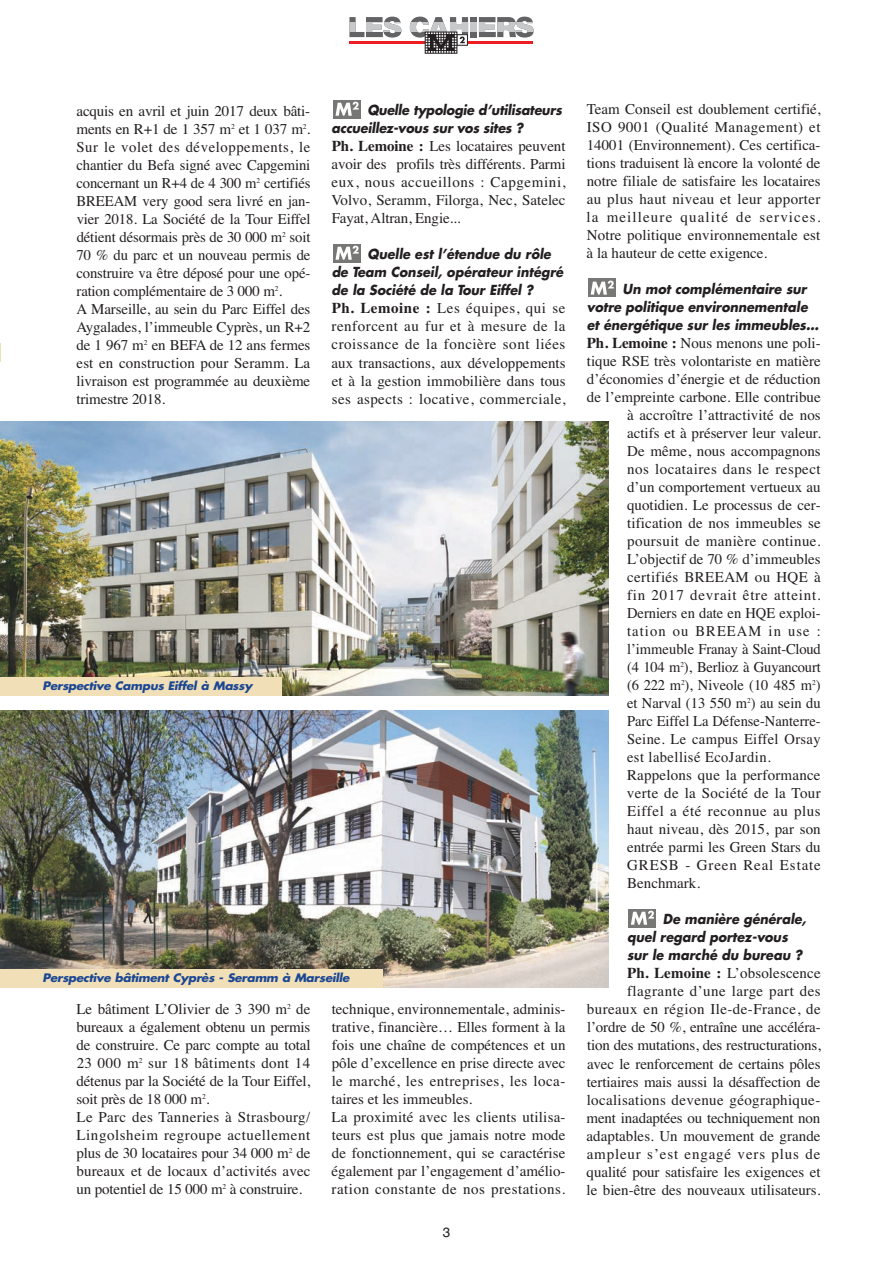
<style>
.page{position:relative;width:893px;height:1263px;background:#fff}
.page>*{position:absolute;margin:0;border:0;box-sizing:border-box;transform-origin:0 0}
.t1{font:15px/18px "Times";color:#231f20;text-align:justify}
.t2{font:15px "Times";letter-spacing:.025em;color:#231f20}
.t3{font:15px "Times";letter-spacing:.03em;color:#231f20}
.t4{font:15px "Times";letter-spacing:.05em;color:#231f20}
.t5{font:15px "Times";letter-spacing:.04em;color:#231f20}
.t6{font:15px "Times";letter-spacing:.055em;color:#231f20}
.t7{font:15px "Times";letter-spacing:.075em;color:#231f20}
.t8{font:italic 700 13.5px/18px "Futura";color:#231f20;scale:.94 1}
.t9{font:13.5px "Helvetica";color:#231f20}
.t10{font:italic 700 11.4px "Futura";letter-spacing:-.02em;color:#1a4694;scale:1.05 1}
.s1{font-weight:700}
.s2{font-family:"Koz Go Pr 6 N";font-weight:300}
</style>
<div class="page">
<div style="left:588px;top:279px;width:28px;height:18px;background:#777775"></div>
<svg style="left:591px;top:281px;width:23px;height:14px"></svg>
<div style="left:628px;top:909px;width:28px;height:18px;background:#777775"></div>
<svg style="left:631px;top:911px;width:23px;height:14px"></svg>
<div style="left:333px;top:244px;width:28px;height:18px;background:#777775"></div>
<svg style="left:335px;top:246px;width:24px;height:14px"></svg>
<div style="left:333px;top:100px;width:28px;height:18px;background:#777775"></div>
<svg style="left:335px;top:102px;width:24px;height:14px"></svg>
<div style="left:470px;top:17px;width:6px;height:20px;background:#636366"></div>
<svg style="left:349px;top:17px;width:52px;height:21px"></svg>
<div style="left:470px;top:22px;width:6px;height:10px;background:#c7c8ca"></div>
<svg style="left:479px;top:17px;width:55px;height:21px"></svg>
<hr style="left:349px;top:41px;width:184px;height:3px;background:#ee1d23">
<svg style="left:410px;top:17px;width:58px;height:36px"></svg>
<hr style="left:425px;top:34px;width:32px;height:1px;background:#231f20">
<img style="left:0;top:421px;width:609px;height:275px">
<img style="left:0;top:710px;width:609px;height:277px">
<svg style="left:0;top:344px;width:1px;height:18px"></svg>
<div style="left:0;top:678px;width:282px;height:18px;background:#f1dfb7"></div>
<div style="left:0;top:969px;width:382px;height:18px;background:#f1dfb7"></div>
<p class="t1" style="left:76px;top:101px;width:236px;text-align:left">acquis en avril et juin 2017 deux bâti&shy;ments en R+1 de 1 357 m<sup>2</sup> et 1 037 m<sup>2</sup>.<br>Sur le volet des développements, le chantier du Befa signé avec Capgemini concernant un R+4 de 4 300 m<sup>2</sup> certifiés BREEAM very good sera livré en jan&shy;vier 2018. La Société de la Tour Eiffel détient désormais près de 30 000 m<sup>2</sup> soit 70 % du parc et un nouveau permis de construire va être déposé pour une opé&shy;ration complémentaire de 3 000 m<sup>2</sup>.<br>A Marseille, au sein du Parc Eiffel des Aygalades, l’immeuble Cyprès, un R+2 de 1 967 m<sup>2</sup> en BEFA de 12 ans fermes est en construction pour Seramm. La livraison est programmée au deuxième trimestre 2018.</p>
<p class="t8" style="left:332px;top:103px;width:246px;text-indent:36px">Quelle typologie d’utilisateurs accueillez-vous sur vos sites ?</p>
<p class="t1" style="left:332px;top:137px;width:235px"><span class="s1">Ph. Lemoine :</span> Les locataires peuvent avoir des profils très différents. Parmi eux, nous accueillons : Capgemini, Volvo, Seramm, Filorga, Nec, Satelec Fayat, Altran, Engie...</p>
<p class="t8" style="left:332px;top:247px;width:248px;text-indent:36px">Quelle est l’étendue du rôle de Team Conseil, opérateur intégré de la Société de la Tour Eiffel ?</p>
<p class="t1" style="left:332px;top:299px;width:236px"><span class="s1">Ph. Lemoine :</span> Les équipes, qui se renforcent au fur et à mesure de la croissance de la foncière sont liées aux transactions, aux développements et à la gestion immobilière dans tous ses aspects : locative, commerciale,</p>
<p class="t10" style="left:42px;top:681px;width:201px">Perspective Campus Eiffel à Massy</p>
<p class="t10" style="left:42px;top:973px;width:294px">Perspective bâtiment Cyprè<span class="s2">̀</span>s - Seramm à Marseille</p>
<p class="t1" style="left:76px;top:1000px;width:236px;text-align:left">Le bâtiment L’Olivier de 3 390 m<sup>2</sup> de bureaux a également obtenu un permis de construire. Ce parc compte au total 23 000 m<sup>2</sup> sur 18 bâtiments dont 14 détenus par la Société de la Tour Eiffel, soit près de 18 000 m<sup>2</sup>.<br>Le Parc des Tanneries à Strasbourg/ Lingolsheim regroupe actuellement plus de 30 locataires pour 34 000 m<sup>2</sup> de bureaux et de locaux d’activités avec un potentiel de 15 000 m<sup>2</sup> à construire.</p>
<p class="t1" style="left:332px;top:1000px;width:236px;text-align:left">technique, environnementale, adminis&shy;trative, financière… Elles forment à la fois une chaîne de compétences et un pôle d’excellence en prise directe avec le marché, les entreprises, les loca&shy;taires et les immeubles.<br>La proximité avec les clients utilisa&shy;teurs est plus que jamais notre mode de fonctionnement, qui se caractérise également par l’engagement d’amélio&shy;ration constante de nos prestations.</p>
<p class="t9" style="left:443px;top:1225px;width:9px">3</p>
<p class="t1" style="left:587px;top:100px;width:236px">Team Conseil est doublement certifié, ISO 9001 (Qualité Management) et 14001 (Environnement). Ces certifica&shy;tions traduisent là encore la volonté de notre filiale de satisfaire les locataires au plus haut niveau et leur apporter la meilleure qualité de services.<br>Notre politique environnementale est à la hauteur de cette exigence.</p>
<p class="t8" style="left:587px;top:281px;width:248px;text-indent:36px">Un mot complémentaire sur votre politique environnementale et énergétique sur les immeubles…</p>
<p class="t1" style="left:587px;top:334px;width:235px"><span class="s1">Ph. Lemoine :</span> Nous menons une poli-</p>
<p class="t1" style="left:587px;top:352px;width:235px">tique RSE très volontariste en matière</p>
<p class="t1" style="left:587px;top:370px;width:235px">d’économies d’énergie et de réduction</p>
<p class="t1" style="left:587px;top:388px;width:235px">de l’empreinte carbone. Elle contribue</p>
<p class="t1" style="left:627px;top:406px;width:195px">à accroître l’attractivité de nos</p>
<p class="t1" style="left:627px;top:424px;width:195px">actifs et à préserver leur valeur.</p>
<p class="t1" style="left:627px;top:442px;width:195px">De même, nous accompagnons</p>
<p class="t3" style="left:627px;top:460px;width:195px">nos locataires dans le respect</p>
<p class="t1" style="left:627px;top:478px;width:195px">d’un comportement vertueux au</p>
<p class="t1" style="left:627px;top:496px;width:195px">quotidien. Le processus de cer-</p>
<p class="t1" style="left:627px;top:514px;width:195px">tification de nos immeubles se</p>
<p class="t2" style="left:627px;top:532px;width:195px">poursuit de manière continue.</p>
<p class="t1" style="left:627px;top:550px;width:195px">L’objectif de 70 % d’immeubles</p>
<p class="t2" style="left:627px;top:568px;width:195px">certifiés BREEAM ou HQE à</p>
<p class="t4" style="left:627px;top:586px;width:195px">fin 2017 devrait être atteint.</p>
<p class="t1" style="left:627px;top:604px;width:195px">Derniers en date en HQE exploi-</p>
<p class="t7" style="left:627px;top:622px;width:195px">tation ou BREEAM in use :</p>
<p class="t1" style="left:627px;top:640px;width:195px">l’immeuble Franay à Saint-Cloud</p>
<p class="t1" style="left:627px;top:658px;width:195px">(4 104 m<sup>2</sup>), Berlioz à Guyancourt</p>
<p class="t1" style="left:627px;top:676px;width:195px">(6 222 m<sup>2</sup>), Niveole (10 485 m<sup>2</sup>)</p>
<p class="t1" style="left:627px;top:694px;width:195px">et Narval (13 550 m<sup>2</sup>) au sein du</p>
<p class="t1" style="left:627px;top:712px;width:195px">Parc Eiffel La Défense-Nanterre-</p>
<p class="t2" style="left:627px;top:730px;width:195px">Seine. Le campus Eiffel Orsay</p>
<p class="t3" style="left:627px;top:748px;width:145px">est labellisé EcoJardin.</p>
<p class="t1" style="left:627px;top:766px;width:195px">Rappelons que la performance</p>
<p class="t2" style="left:627px;top:784px;width:195px">verte de la Société de la Tour</p>
<p class="t5" style="left:627px;top:802px;width:195px">Eiffel a été reconnue au plus</p>
<p class="t1" style="left:627px;top:820px;width:195px">haut niveau, dès 2015, par son</p>
<p class="t1" style="left:627px;top:838px;width:195px">entrée parmi les Green Stars du</p>
<p class="t6" style="left:627px;top:856px;width:195px">GRESB - Green Real Estate</p>
<p class="t1" style="left:627px;top:874px;width:74px">Benchmark.</p>
<p class="t8" style="left:627px;top:911px;width:192px;text-indent:36px">De manière générale, quel regard portez-vous sur le marché du bureau ?</p>
<p class="t1" style="left:587px;top:964px;width:236px;text-align:right"><span class="s1">Ph. Lemoine :</span> L’obsolescence flagrante d’une large part des bureaux en région Ile-de-France, de l’ordre de 50 %, entraîne une accéléra&shy;tion des mutations, des restructurations, avec le renforcement de certains pôles tertiaires mais aussi la désaffection de localisations devenue géographique&shy;ment inadaptées ou techniquement non adaptables. Un mouvement de grande ampleur s’est engagé vers plus de qualité pour satisfaire les exigences et le bien-être des nouveaux utilisateurs.</p>
</div>
